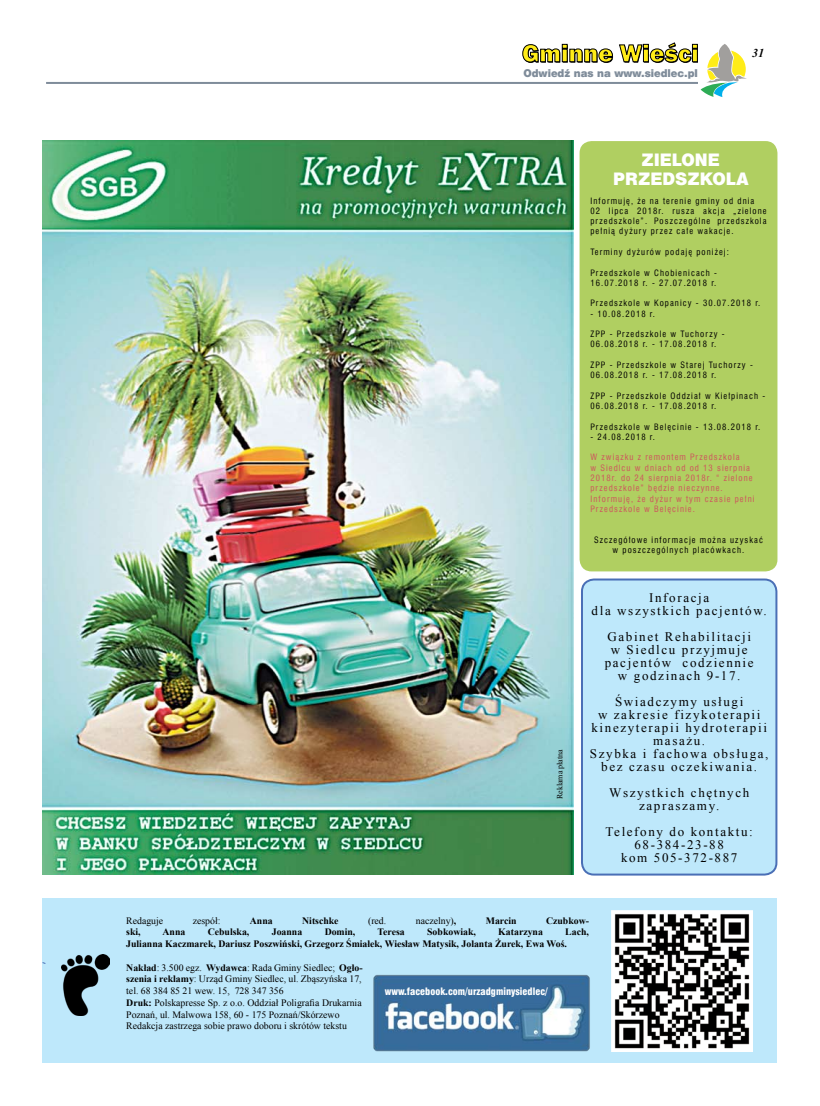
<style>
.page{position:relative;width:820px;height:1106px;background:#fff}
.page>*{position:absolute;margin:0;border:0;box-sizing:border-box;transform-origin:0 0}
.t1{font:15.9px/19.1px "Swis 721 Blk 2 EU";color:#fff;text-align:center}
.t2{font:13px/13px "Times New Roman";letter-spacing:.125em;color:#000;text-align:center}
.t3{font:italic 700 12px "Times New Roman";color:#000}
.t4{font:10px "Swis 721 Blk Cn EU";color:#fff}
.t5{font:10px "Swis 721 Blk 2 EU";color:#7f8c9a}
.t6{font:9.8px/11.7px "Times New Roman";color:#000}
.t7{font:700 9.8px/11.7px "Times New Roman";color:#000}
.t8{font:8.6px/10.3px "Swis 721 Cn EU";letter-spacing:.125em;color:#000}
.t9{font:8.6px/10.3px "Swis 721 Cn EU";letter-spacing:.125em;color:#ce545d}
.t10{font:8px "Times New Roman";color:#000}
.s1{font-weight:700}
</style>
<div class="page">
<svg style="left:522px;top:43px;width:224px;height:54px"></svg>
<hr style="left:46px;top:82px;width:651px;height:2px;background:#7f8c9a">
<div style="left:43px;top:898px;width:734px;height:165px;background:#bee8fb"></div>
<img style="left:61px;top:954px;width:48px;height:61px">
<img style="left:43px;top:140px;width:530px;height:734px">
<img style="left:611px;top:910px;width:140px;height:141px">
<img style="left:373px;top:974px;width:217px;height:77px">
<div style="left:581px;top:579px;width:195px;height:295px;background:#bee8fb;border-radius:12px"></div>
<div style="left:580px;top:578px;width:197px;height:297px;border:2px solid #4a6fb6;border-radius:12px"></div>
<div style="left:579px;top:141px;width:198px;height:430px;background:#b0cf61;border-radius:12px"></div>
<p class="t5" style="left:523px;top:66px;width:176px">Odwiedź nas na www.siedlec.pl</p>
<h3 class="t3" style="left:751px;top:45px;width:13px">31</h3>
<h1 class="t1" style="left:613px;top:151px;width:136px">ZIELONE<br>PRZEDSZKOLA</h1>
<p class="t10" style="left:554px;top:799px;width:51px;rotate:-90deg">Reklama płatna</p>
<p class="t8" style="left:590px;top:195px;width:177px">Informuję, że na terenie gminy od dnia<br>02 lipca 2018r. rusza akcja „zielone przedszkole”. Poszczególne przedszkola pełnią dyżury przez całe wakacje.</p>
<p class="t8" style="left:590px;top:247px;width:140px">Terminy dyżurów podaję poniżej:</p>
<p class="t8" style="left:590px;top:267px;width:128px">Przedszkole w Chobienicach -<br>16.07.2018 r. - 27.07.2018 r.</p>
<p class="t8" style="left:590px;top:298px;width:171px">Przedszkole w Kopanicy - 30.07.2018 r.</p>
<p class="t8" style="left:590px;top:308px;width:66px">- 10.08.2018 r.</p>
<p class="t8" style="left:590px;top:329px;width:136px">ZPP - Przedszkole w Tuchorzy -<br>06.08.2018 r. - 17.08.2018 r.</p>
<p class="t8" style="left:590px;top:360px;width:164px">ZPP - Przedszkole w Starej Tuchorzy -<br>06.08.2018 r. - 17.08.2018 r.</p>
<p class="t8" style="left:590px;top:390px;width:176px">ZPP - Przedszkole Oddział w Kiełpinach -<br>06.08.2018 r. - 17.08.2018 r.</p>
<p class="t8" style="left:590px;top:421px;width:171px">Przedszkole w Belęcinie - 13.08.2018 r.</p>
<p class="t8" style="left:590px;top:431px;width:66px">- 24.08.2018 r.</p>
<p class="t9" style="left:590px;top:452px;width:165px">W związku z remontem Przedszkola<br>w Siedlcu w dniach od od 13 sierpnia 2018r. do 24 sierpnia 2018r. “ zielone przedszkole” będzie nieczynne.<br>Informuję, że dyżur w tym czasie pełni Przedszkole w Belęcinie.</p>
<p class="t8" style="left:593px;top:534px;width:170px;text-align:center">Szczegółowe informacje można uzyskać w poszczególnych placówkach.</p>
<h2 class="t2" style="left:591px;top:590px;width:176px">Inforacja<br>dla wszystkich pacjentów.</h2>
<h2 class="t2" style="left:604px;top:629px;width:150px">Gabinet Rehabilitacji w Siedlcu przyjmuje pacjentów codziennie w godzinach 9-17.</h2>
<h2 class="t2" style="left:589px;top:694px;width:180px">Świadczymy usługi<br>w zakresie fizykoterapii kinezyterapii hydroterapii masażu.<br>Szybka i fachowa obsługa, bez czasu oczekiwania.</h2>
<h2 class="t2" style="left:609px;top:785px;width:142px">Wszystkich chętnych zapraszamy.</h2>
<h2 class="t2" style="left:605px;top:824px;width:149px">Telefony do kontaktu:<br>68-384-23-88<br>kom 505-372-887</h2>
<p class="t6" style="left:126px;top:914px;width:38px">Redaguje</p>
<p class="t6" style="left:193px;top:914px;width:29px">zespół:</p>
<p class="t7" style="left:250px;top:914px;width:24px">Anna</p>
<p class="t7" style="left:302px;top:914px;width:38px">Nitschke</p>
<p class="t6" style="left:368px;top:914px;width:20px">(red.</p>
<p class="t6" style="left:415px;top:914px;width:42px">naczelny)<span class="s1">,</span></p>
<p class="t7" style="left:485px;top:914px;width:32px">Marcin</p>
<p class="t7" style="left:546px;top:914px;width:44px">Czubkow-</p>
<p class="t7" style="left:126px;top:926px;width:16px">ski,</p>
<p class="t7" style="left:162px;top:926px;width:24px">Anna</p>
<p class="t7" style="left:208px;top:926px;width:43px">Cebulska,</p>
<p class="t7" style="left:272px;top:926px;width:32px">Joanna</p>
<p class="t7" style="left:324px;top:926px;width:32px">Domin,</p>
<p class="t7" style="left:377px;top:926px;width:29px">Teresa</p>
<p class="t7" style="left:427px;top:926px;width:50px">Sobkowiak,</p>
<p class="t7" style="left:498px;top:926px;width:46px">Katarzyna</p>
<p class="t7" style="left:126px;top:926px;width:464px;text-indent:439px">Lach,<br>Julianna Kaczmarek, Dariusz Poszwiński, Grzegorz Śmiałek, Wiesław Matysik, Jolanta Żurek, Ewa Woś.</p>
<p class="t6" style="left:126px;top:961px;width:238px"><span class="s1">Nakład</span>: 3.500 egz. <span class="s1">Wydawca</span>: Rada Gminy Siedlec; <span class="s1">Ogło&shy;szenia i reklamy</span>: Urząd Gminy Siedlec, ul. Zbąszyńska 17, tel. 68 384 85 21 wew. 15, 728 347 356<br><span class="s1">Druk:</span> Polskapresse Sp. z o.o. Oddział Poligrafia Drukarnia Poznań, ul. Malwowa 158, 60 - 175 Poznań/Skórzewo Redakcja zastrzega sobie prawo doboru i skrótów tekstu</p>
<p class="t4" style="left:385px;top:985px;width:164px">www.facebook.com/urzadgminysiedlec/</p>
</div>
